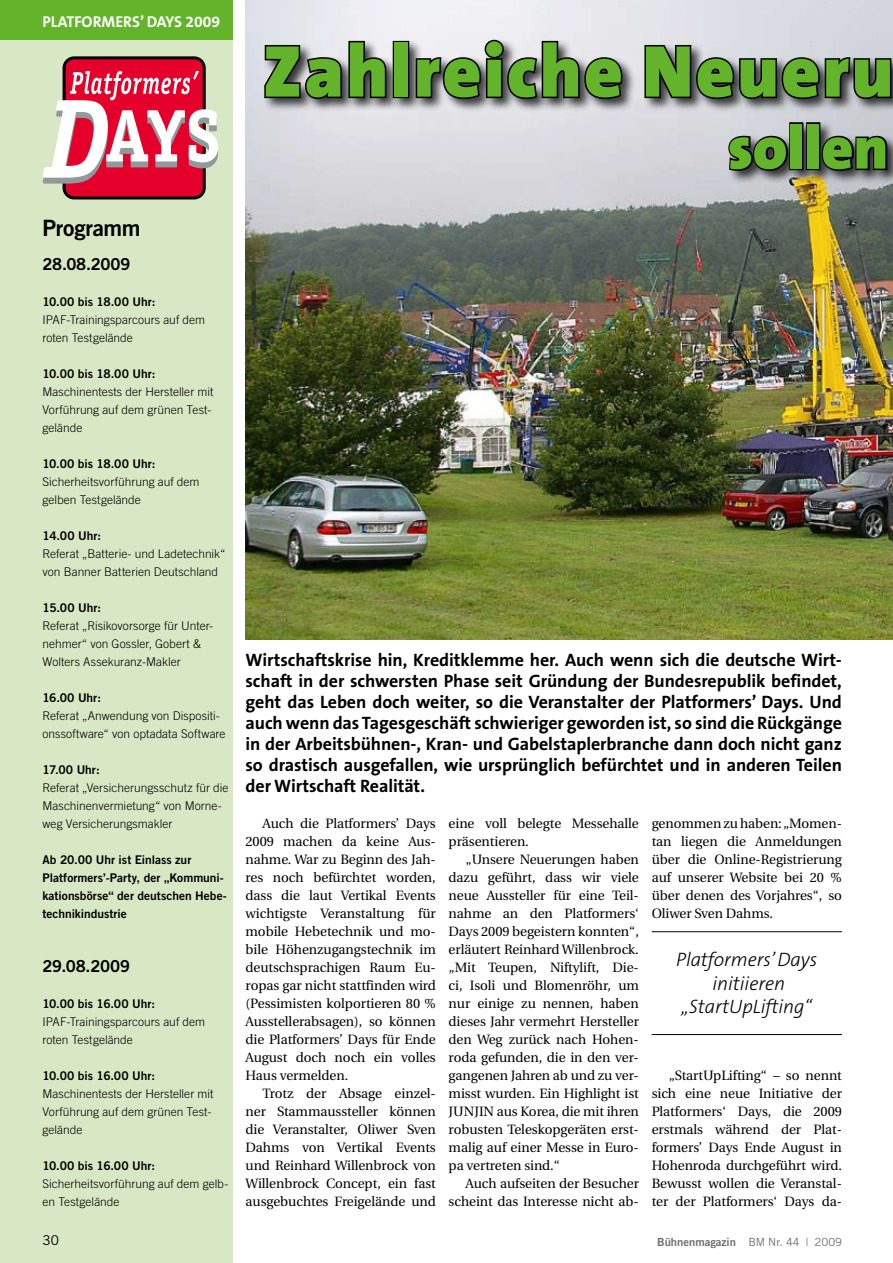
<style>
.page{position:relative;width:893px;height:1263px;background:#fff}
.page>*{position:absolute;margin:0;border:0;box-sizing:border-box;transform-origin:0 0}
.t1{font:900 74.25px "The Sans B9";letter-spacing:.035em;color:#63b32b}
.t2{font:900 61.5px "The Sans B9";color:#63b32b}
.t3{font:22.5px "Trade Gothic Bold Two";letter-spacing:-.01em;color:#000}
.t4{font:italic 300 19.5px/23.4px "The Sans B3";letter-spacing:-.005em;color:#000;text-align:center}
.t5{font:700 18px/21px "The Sans B7";letter-spacing:-.005em;color:#000;text-align:justify}
.t6{font:16.5px "Trade Gothic Bold Two";letter-spacing:-.01em;color:#000}
.t7{font:700 15.75px "The Sans B7";color:#fff}
.t8{font:13.5px/18px "Utopia";letter-spacing:-.005em;color:#000;text-align:justify}
.t9{font:13.5px "Trade Gothic";color:#000}
.t10{font:300 12px/18px "Trade Gothic";color:#000}
.t11{font:12px/18px "Trade Gothic Bold Two";color:#000}
.t12{font:11.25px "Trade Gothic Bold Two";color:#6f6f6e}
.s1{font-family:"Trade Gothic"}
</style>
<div class="page">
<div style="left:0;top:0;width:233px;height:1263px;background:#d8e8c4"></div>
<div style="left:0;top:0;width:233px;height:39px;background:#63b32b"></div>
<img style="left:246px;top:0;width:647px;height:639px">
<div style="left:262px;top:37px;width:631px;height:147px;background:#000;opacity:.75"></div>
<svg style="left:263px;top:39px;width:125px;height:61px;background:#6d6d70"></svg>
<div style="left:393px;top:41px;width:16px;height:57px;border:3px solid #000"></div>
<svg style="left:414px;top:38px;width:210px;height:62px;background:#78787a"></svg>
<svg style="left:643px;top:42px;width:250px;height:59px;background:#686a6d"></svg>
<svg style="left:727px;top:134px;width:62px;height:38px;background:#515153"></svg>
<div style="left:789px;top:122px;width:14px;height:48px;border:3px solid #000"></div>
<div style="left:806px;top:122px;width:14px;height:48px;border:3px solid #000"></div>
<svg style="left:820px;top:134px;width:69px;height:38px;background:#3e3f41"></svg>
<div style="left:64px;top:58px;width:140px;height:140px;background:#e4002b;border-radius:10px"></div>
<div style="left:63px;top:56px;width:143px;height:143px;border:3px solid #000;border-radius:10px"></div>
<svg style="left:43px;top:71px;width:175px;height:113px"></svg>
<hr style="left:652px;top:931px;width:190px;height:1px;background:#000">
<hr style="left:652px;top:1034px;width:190px;height:1px;background:#000">
<p class="t7" style="left:43px;top:14px;width:19px">Platformers</p>
<p class="t7" style="left:140px;top:14px;width:81px">’ Days 2009</p>
<h1 class="t1" style="left:263px;top:32px;width:632px">Zahlreiche Neueru</h1>
<h2 class="t2" style="left:728px;top:115px;width:162px">sollen</h2>
<h3 class="t3" style="left:43px;top:214px;width:100px">Programm</h3>
<p class="t6" style="left:43px;top:254px;width:90px">28.08.2009</p>
<p class="t11" style="left:43px;top:293px;width:115px">10.00 bis 18.00 Uhr:</p>
<p class="t10" style="left:43px;top:311px;width:164px">IPAF-Trainingsparcours auf dem roten Testgelände</p>
<p class="t11" style="left:43px;top:365px;width:115px">10.00 bis 18.00 Uhr:</p>
<p class="t10" style="left:43px;top:383px;width:172px">Maschinentests der Hersteller mit<br>Vorführung auf dem grünen Test&shy;gelände</p>
<p class="t11" style="left:43px;top:455px;width:115px">10.00 bis 18.00 Uhr:</p>
<p class="t10" style="left:43px;top:473px;width:159px">Sicherheitsvorführung auf dem gelben Testgelände</p>
<p class="t11" style="left:43px;top:527px;width:60px">14.00 Uhr:</p>
<p class="t10" style="left:43px;top:545px;width:184px">Referat „Batterie- und Ladetechnik“ von Banner Batterien Deutschland</p>
<p class="t11" style="left:43px;top:599px;width:60px">15.00 Uhr:</p>
<p class="t10" style="left:43px;top:617px;width:172px">Referat „Risikovorsorge für Unter&shy;nehmer“ von Gossler, Gobert &amp;<br>Wolters Assekuranz-Makler</p>
<p class="t11" style="left:43px;top:689px;width:60px">16.00 Uhr:</p>
<p class="t10" style="left:43px;top:707px;width:185px">Referat „Anwendung von Dispositi&shy;onssoftware“ von optadata Software</p>
<p class="t11" style="left:43px;top:761px;width:59px">17.00 Uhr:</p>
<p class="t10" style="left:43px;top:779px;width:187px">Referat „Versicherungsschutz für die<br>Maschinenvermietung“ von Morne&shy;weg Versicherungsmakler</p>
<p class="t11" style="left:43px;top:851px;width:186px">Ab 20.00 Uhr ist Einlass zur<br>Platformers’-Party, der „Kommuni&shy;kationsbörse“ der deutschen Hebe&shy;technikindustrie</p>
<p class="t6" style="left:43px;top:956px;width:89px">29.08.2009</p>
<p class="t11" style="left:43px;top:995px;width:114px">10.00 bis 16.00 Uhr:</p>
<p class="t10" style="left:43px;top:1013px;width:164px">IPAF-Trainingsparcours auf dem roten Testgelände</p>
<p class="t11" style="left:43px;top:1067px;width:114px">10.00 bis 16.00 Uhr:</p>
<p class="t10" style="left:43px;top:1085px;width:172px">Maschinentests der Hersteller mit<br>Vorführung auf dem grünen Test&shy;gelände</p>
<p class="t11" style="left:43px;top:1157px;width:114px">10.00 bis 16.00 Uhr:</p>
<p class="t10" style="left:43px;top:1175px;width:187px">Sicherheitsvorführung auf dem gelb&shy;en Testgelände</p>
<p class="t5" style="left:246px;top:650px;width:598px">Wirtschaftskrise hin, Kreditklemme her. Auch wenn sich die deutsche Wirt&shy;schaft in der schwersten Phase seit Gründung der Bundesrepublik befindet, geht das Leben doch weiter, so die Veranstalter der Platformers’ Days. Und auch wenn das Tagesgeschäft schwieriger geworden ist, so sind die Rückgänge in der Arbeitsbühnen-, Kran- und Gabelstaplerbranche dann doch nicht ganz so drastisch ausgefallen, wie ursprünglich befürchtet und in anderen Teilen der Wirtschaft Realität.</p>
<p class="t8" style="left:246px;top:815px;width:192px;text-indent:17px">Auch die Platformers’ Days 2009 machen da keine Aus&shy;nahme. War zu Beginn des Jah&shy;res noch befürchtet worden, dass die laut Vertikal Events wichtigste Veranstaltung für mobile Hebetechnik und mo&shy;bile Höhenzugangstechnik im deutschsprachigen Raum Eu&shy;ropas gar nicht stattfinden wird (Pessimisten kolportieren 80 % Ausstellerabsagen), so können die Platformers’ Days für Ende August doch noch ein volles Haus vermelden.</p>
<p class="t8" style="left:246px;top:1085px;width:192px;text-indent:17px">Trotz der Absage einzel&shy;ner Stammaussteller können die Veranstalter, Oliwer Sven Dahms von Vertikal Events und Reinhard Willenbrock von Willenbrock Concept, ein fast ausgebuchtes Freigelände und</p>
<p class="t8" style="left:449px;top:815px;width:192px">eine voll belegte Messehalle präsentieren.</p>
<p class="t8" style="left:449px;top:851px;width:192px;text-indent:17px">„Unsere Neuerungen haben dazu geführt, dass wir viele neue Aussteller für eine Teil&shy;nahme an den Platformers‘ Days 2009 begeistern konnten“, erläutert Reinhard Willenbrock. „Mit Teupen, Niftylift, Die&shy;ci, Isoli und Blomenröhr, um nur einige zu nennen, haben dieses Jahr vermehrt Hersteller den Weg zurück nach Hohen&shy;roda gefunden, die in den ver&shy;gangenen Jahren ab und zu ver&shy;misst wurden. Ein Highlight ist JUNJIN aus Korea, die mit ihren robusten Teleskopgeräten erst&shy;malig auf einer Messe in Euro&shy;pa vertreten sind.“</p>
<p class="t8" style="left:449px;top:1174px;width:192px;text-align:right">Auch aufseiten der Besucher scheint das Interesse nicht ab-</p>
<p class="t8" style="left:652px;top:815px;width:192px">genommen zu haben: „Momen&shy;tan liegen die Anmeldungen über die Online-Registrierung auf unserer Website bei 20 % über denen des Vorjahres“, so Oliwer Sven Dahms.</p>
<h3 class="t4" style="left:676px;top:949px;width:143px">Platformers’ Days initiieren „StartUpLifting“</h3>
<p class="t8" style="left:652px;top:1067px;width:192px;text-indent:17px">„StartUpLifting“ – so nennt sich eine neue Initiative der Platformers‘ Days, die 2009 erstmals während der Plat&shy;formers’ Days Ende August in Hohenroda durchgeführt wird.<br>Bewusst wollen die Veranstal&shy;ter der Platformers‘ Days da-</p>
<p class="t9" style="left:43px;top:1232px;width:18px">30</p>
<p class="t12" style="left:657px;top:1235px;width:186px">Bühnenmagazin <span class="s1">BM Nr. 44 | 2009</span></p>
</div>
